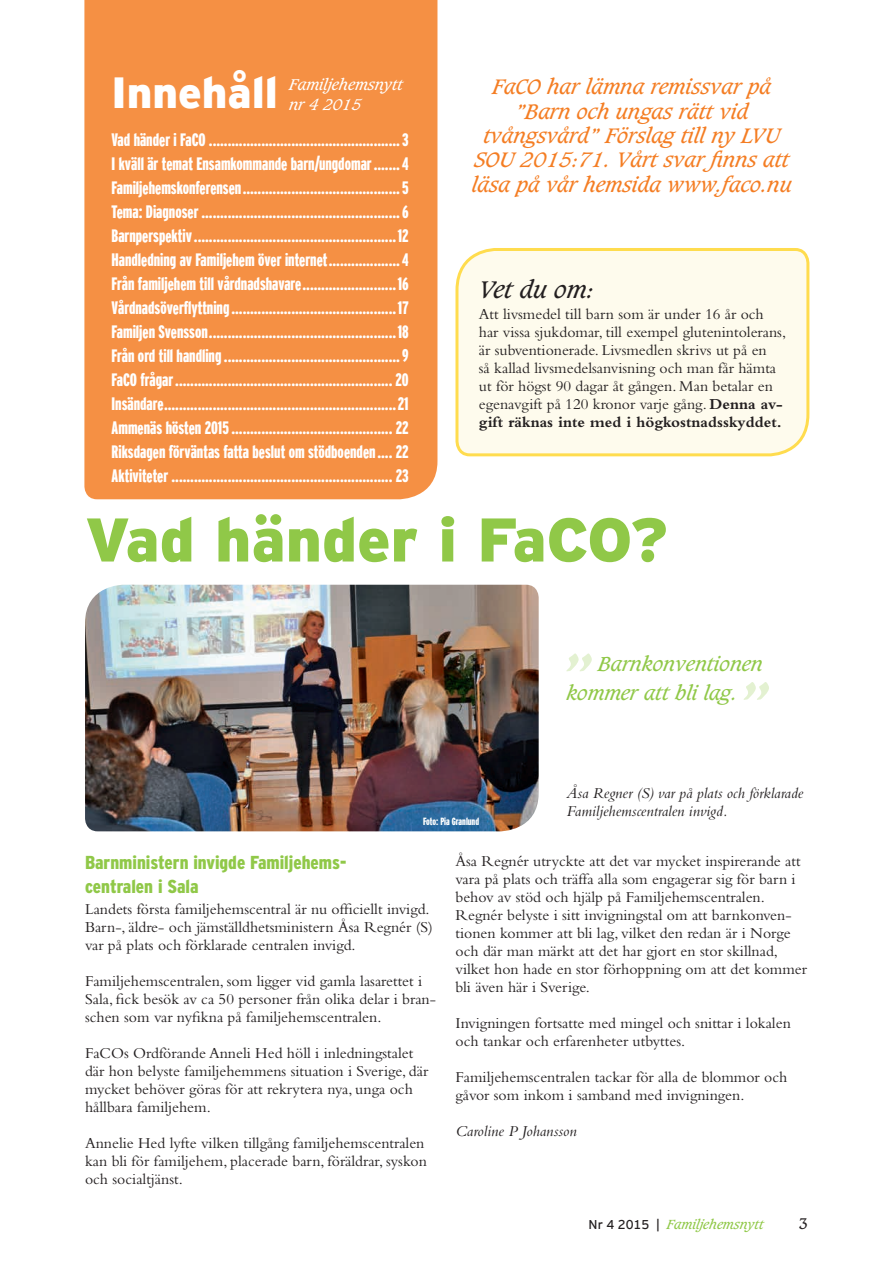
<style>
.page{position:relative;width:893px;height:1263px;background:#fff}
.page>*{position:absolute;margin:0;border:0;box-sizing:border-box;transform-origin:0 0}
.t1{font:900 61.5px "Interstate Mono";color:#90c848}
.t2{font:900 43.5px "Interstate Mono";color:#fff}
.t3{font:italic 23.25px "Caxton";color:#231f20}
.t4{font:italic 20.25px/24.3px "Caxton";color:#f47d23;text-align:center}
.t5{font:italic 19.5px/28.5px "Caxton";color:#90c848}
.t6{font:900 condensed 18.75px/24px "Interstate";color:#90c848}
.t7{font:900 extra-condensed 18px/24px "Interstate";color:#fff;text-align:justify}
.t8{font:15.75px/18px "Bembo";color:#231f20}
.t9{font:italic 15.75px/18px "Bembo";color:#231f20}
.t10{font:italic 15px/19.5px "Caxton";color:#fff}
.t11{font:15px "Caxton";color:#231f20}
.t12{font:italic 12.75px "Caxton";color:#90c848}
.t13{font:900 extra-condensed 10.5px "Interstate";color:#fff}
.s1{font-weight:700}
.s2{font-family:"Interstate Mono";font-style:normal;color:#231f20}
</style>
<div class="page">
<div style="left:84px;top:0;width:353px;height:499px;background:#f59044"></div>
<div style="left:455px;top:248px;width:355px;height:209px;background:#fefbed"></div>
<img style="left:85px;top:585px;width:454px;height:246px">
<svg style="left:566px;top:653px;width:26px;height:18px"></svg>
<svg style="left:744px;top:682px;width:25px;height:18px"></svg>
<h2 class="t2" style="left:112px;top:68px;width:168px">Innehåll</h2>
<p class="t10" style="left:289px;top:76px;width:115px">Familjehemsnytt nr 4 2015</p>
<p class="t7" style="left:112px;top:128px;width:299px">Vad händer i FaCO ...................................................3<br>I kväll är temat Ensamkommande barn/ungdomar.......4<br>Familjehemskonferensen..........................................5<br>Tema: Diagnoser .....................................................6<br>Barnperspektiv......................................................12<br>Handledning av Familjehem över internet...................4<br>Från familjehem till vårdnadshavare.........................16<br>Vårdnadsöverflyttning............................................17<br>Familjen Svensson..................................................18<br>Från ord till handling...............................................9<br>FaCO frågar.......................................................... 20<br>Insändare..............................................................21<br>Ammenäs hösten 2015........................................... 22<br>Riksdagen förväntas fatta beslut om stödboenden.... 22<br>Aktiviteter ........................................................... 23</p>
<p class="t4" style="left:472px;top:76px;width:321px">FaCO har lämna remissvar på ”Barn och ungas rätt vid tvångsvård” Förslag till ny LVU<br>SOU 2015:71. Vårt svar finns att läsa på vår hemsida www.faco.nu</p>
<h3 class="t3" style="left:479px;top:275px;width:116px">Vet du om:</h3>
<p class="t8" style="left:479px;top:304px;width:309px">Att livsmedel till barn som är under 16 år och har vissa sjukdomar, till exempel glutenintolerans, är subventionerade. Livsmedlen skrivs ut på en<br>så kallad livsmedelsanvisning och man får hämta ut för högst 90 dagar åt gången. Man betalar en egenavgift på 120 kronor varje gång. <span class="s1">Denna av&shy;gift räknas inte med i högkostnadsskyddet.</span></p>
<h1 class="t1" style="left:85px;top:505px;width:584px">Vad händer i FaCO?</h1>
<p class="t13" style="left:423px;top:816px;width:58px">Foto: Pia Granlund</p>
<p class="t5" style="left:566px;top:651px;width:198px;text-indent:32px">Barnkonventionen kommer att bli lag.</p>
<p class="t9" style="left:566px;top:784px;width:238px">Åsa Regner (S) var på plats och förklarade<br>Familjehemscentralen invigd.</p>
<p class="t6" style="left:85px;top:850px;width:263px">Barnministern invigde Familjehems&shy;centralen i Sala</p>
<p class="t8" style="left:85px;top:899px;width:349px">Landets första familjehemscentral är nu officiellt invigd.<br>Barn-, äldre- och jämställdhetsministern Åsa Regnér (S) var på plats och förklarade centralen invigd.</p>
<p class="t8" style="left:85px;top:971px;width:352px">Familjehemscentralen, som ligger vid gamla lasarettet i<br>Sala, fick besök av ca 50 personer från olika delar i bran&shy;schen som var nyfikna på familjehemscentralen.</p>
<p class="t8" style="left:85px;top:1043px;width:345px">FaCOs Ordförande Anneli Hed höll i inledningstalet där hon belyste familjehemmens situation i Sverige, där mycket behöver göras för att rekrytera nya, unga och hållbara familjehem.</p>
<p class="t8" style="left:85px;top:1133px;width:343px">Annelie Hed lyfte vilken tillgång familjehemscentralen kan bli för familjehem, placerade barn, föräldrar, syskon och socialtjänst.</p>
<p class="t8" style="left:455px;top:851px;width:353px">Åsa Regnér utryckte att det var mycket inspirerande att vara på plats och träffa alla som engagerar sig för barn i behov av stöd och hjälp på Familjehemscentralen.<br>Regnér belyste i sitt invigningstal om att barnkonven&shy;tionen kommer att bli lag, vilket den redan är i Norge och där man märkt att det har gjort en stor skillnad, vilket hon hade en stor förhoppning om att det kommer bli även här i Sverige.</p>
<p class="t8" style="left:455px;top:1013px;width:337px">Invigningen fortsatte med mingel och snittar i lokalen och tankar och erfarenheter utbyttes.</p>
<p class="t8" style="left:455px;top:1067px;width:333px">Familjehemscentralen tackar för alla de blommor och gåvor som inkom i samband med invigningen.</p>
<p class="t9" style="left:455px;top:1121px;width:123px">Caroline P Johansson</p>
<p class="t12" style="left:589px;top:1217px;width:176px"><span class="s2">Nr 4 2015 |</span> Familjehemsnytt</p>
<p class="t11" style="left:799px;top:1214px;width:10px">3</p>
</div>
